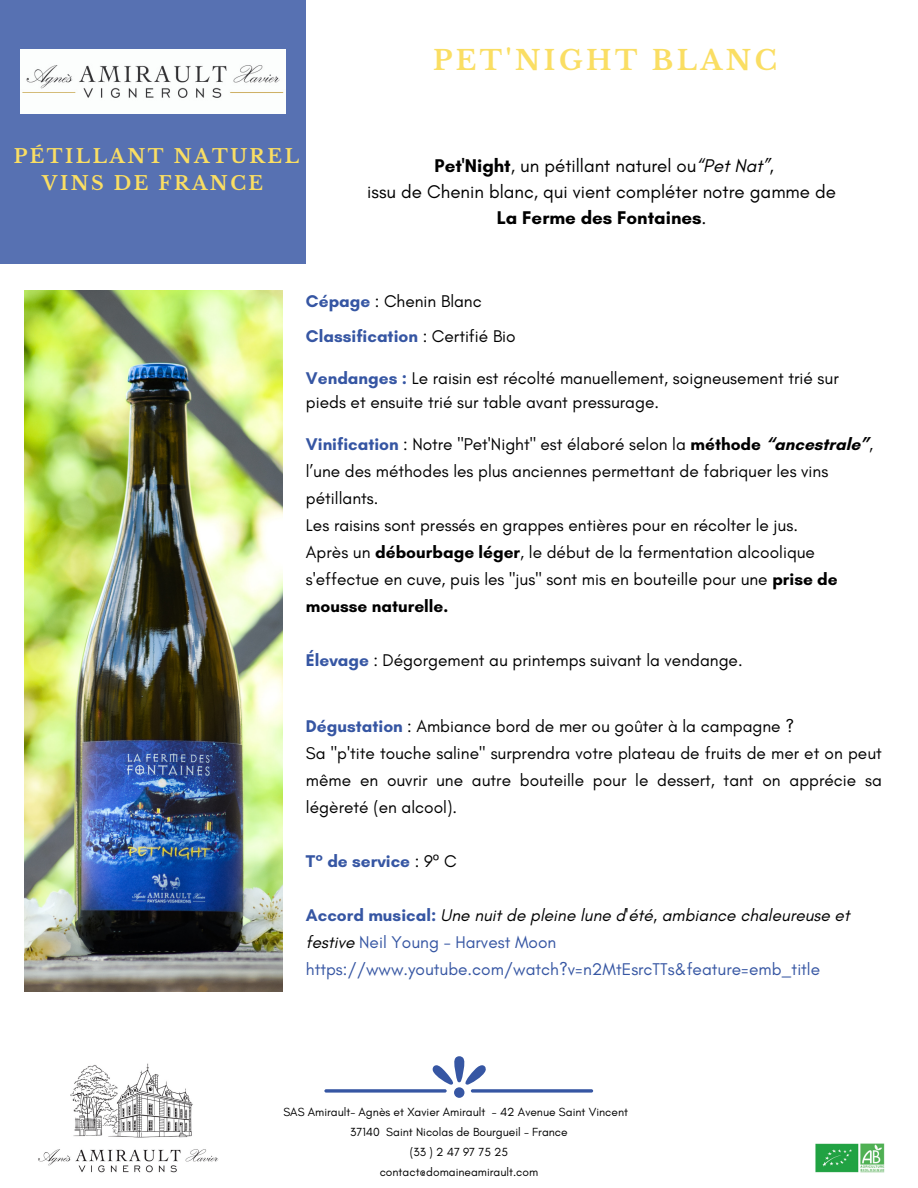
<style>
.page{position:relative;width:918px;height:1188px;background:#fff}
.page>*{position:absolute;margin:0;border:0;box-sizing:border-box;transform-origin:0 0}
.t1{font:700 27px "Libre Baskerville";letter-spacing:.13em;color:#fade63}
.t2{font:700 19.05px "Libre Baskerville";letter-spacing:.13em;color:#fade63}
.t3{font:18.75px "Glacial Indifference";color:#000}
.t4{font:700 18.75px "Glacial Indifference";color:#000}
.t5{font:17.25px/27px "Glacial Indifference";color:#000}
.t6{font:italic 17.25px/27px "Glacial Indifference";color:#000}
.t7{font:17.25px "Glacial Indifference";color:#3656a3}
.t8{font:700 17.25px "Glacial Indifference";color:#3656a3}
.t9{font:12px "Glacial Indifference";color:#000}
.s1{font-weight:700}
.s2{font-style:italic}
.s3{font-weight:400}
.s4{font-weight:700;color:#3656a3}
.s5{font-weight:400;color:#000}
.s6{font-family:"Noto Sans";font-weight:400;color:#000}
.s7{font-weight:700;font-style:normal;color:#3656a3}
.s8{font-style:normal;color:#3656a3}
</style>
<div class="page">
<div style="left:0;top:0;width:306px;height:264px;background:#5771b2"></div>
<img style="left:20px;top:49px;width:266px;height:65px">
<img style="left:25px;top:290px;width:258px;height:701px">
<img style="left:38px;top:1063px;width:181px;height:110px">
<div style="left:454px;top:1087px;width:10px;height:11px;background:#3656a3;border-radius:50%"></div>
<svg style="left:433px;top:1056px;width:53px;height:29px"></svg>
<svg style="left:324px;top:1089px;width:123px;height:4px"></svg>
<svg style="left:471px;top:1089px;width:122px;height:4px"></svg>
<img style="left:816px;top:1143px;width:68px;height:29px">
<p class="t2" style="left:14px;top:145px;width:287px">PÉTILLANT NATUREL</p>
<p class="t2" style="left:42px;top:172px;width:222px">VINS DE FRANCE</p>
<p class="t1" style="left:433px;top:44px;width:346px">PET'NIGHT BLANC</p>
<p class="t3" style="left:435px;top:154px;width:341px"><span class="s1">Pet'Night</span>, un pétillant naturel ou<span class="s2">“Pet Nat”,</span></p>
<p class="t3" style="left:367px;top:180px;width:470px">issu de Chenin blanc, qui vient compléter notre gamme de</p>
<p class="t4" style="left:497px;top:206px;width:211px">La Ferme des Fontaines<span class="s3">.</span></p>
<p class="t5" style="left:306px;top:287px;width:177px"><span class="s4">Cépage</span> : Chenin Blanc</p>
<p class="t8" style="left:306px;top:325px;width:211px">Classification <span class="s5">: Certifié Bio</span></p>
<p class="t5" style="left:306px;top:366px;width:534px;line-height:23.7px"><span class="s4">Vendanges :</span> Le raisin est récolté manuellement, soigneusement trié sur pieds et ensuite trié sur table avant pressurage.</p>
<p class="t5" style="left:306px;top:430px;width:569px"><span class="s4">Vinification</span> : Notre "Pet'Night" est élaboré selon la <span class="s1">méthode “ancestrale”</span><span class="s2">,</span></p>
<p class="t5" style="left:306px;top:457px;width:524px">l’une des méthodes les plus anciennes permettant de fabriquer les vins pétillants.</p>
<p class="t5" style="left:306px;top:511px;width:494px">Les raisins sont pressés en grappes entières pour en récolter le jus.</p>
<p class="t5" style="left:306px;top:538px;width:533px">Après un <span class="s1">débourbage léger</span>, le début de la fermentation alcoolique s'effectue en cuve, puis les "jus" sont mis en bouteille pour une <span class="s1">prise de mousse naturelle.</span></p>
<p class="t5" style="left:306px;top:646px;width:438px"><span class="s4">Élevage</span> : Dégorgement au printemps suivant la vendange.</p>
<p class="t5" style="left:306px;top:712px;width:490px"><span class="s4">Dégustation</span> : Ambiance bord de mer ou goûter à la campagne ?</p>
<p class="t5" style="left:306px;top:739px;width:577px;text-align:justify">Sa "p'tite touche saline" surprendra votre plateau de fruits de mer et on peut même en ouvrir une autre bouteille pour le dessert, tant on apprécie sa légèreté (en alcool).</p>
<p class="t8" style="left:306px;top:851px;width:152px">T° de service <span class="s5">: 9</span><span class="s6">º</span> <span class="s5">C</span></p>
<p class="t6" style="left:306px;top:901px;width:545px"><span class="s7">Accord musical:</span> Une nuit de pleine lune d'été, ambiance chaleureuse et festive <span class="s8">Neil Young - Harvest Moon</span></p>
<p class="t7" style="left:306px;top:959px;width:516px">https://www.youtube.com/watch?v=n2MtEsrcTTs&amp;feature=emb_title</p>
<p class="t9" style="left:283px;top:1105px;width:346px">SAS Amirault- Agnès et Xavier Amirault - 42 Avenue Saint Vincent</p>
<p class="t9" style="left:350px;top:1125px;width:219px">37140 Saint Nicolas de Bourgueil - France</p>
<p class="t9" style="left:410px;top:1145px;width:100px">(33 ) 2 47 97 75 25</p>
<p class="t9" style="left:380px;top:1165px;width:160px">contact@domaineamirault.com</p>
</div>
